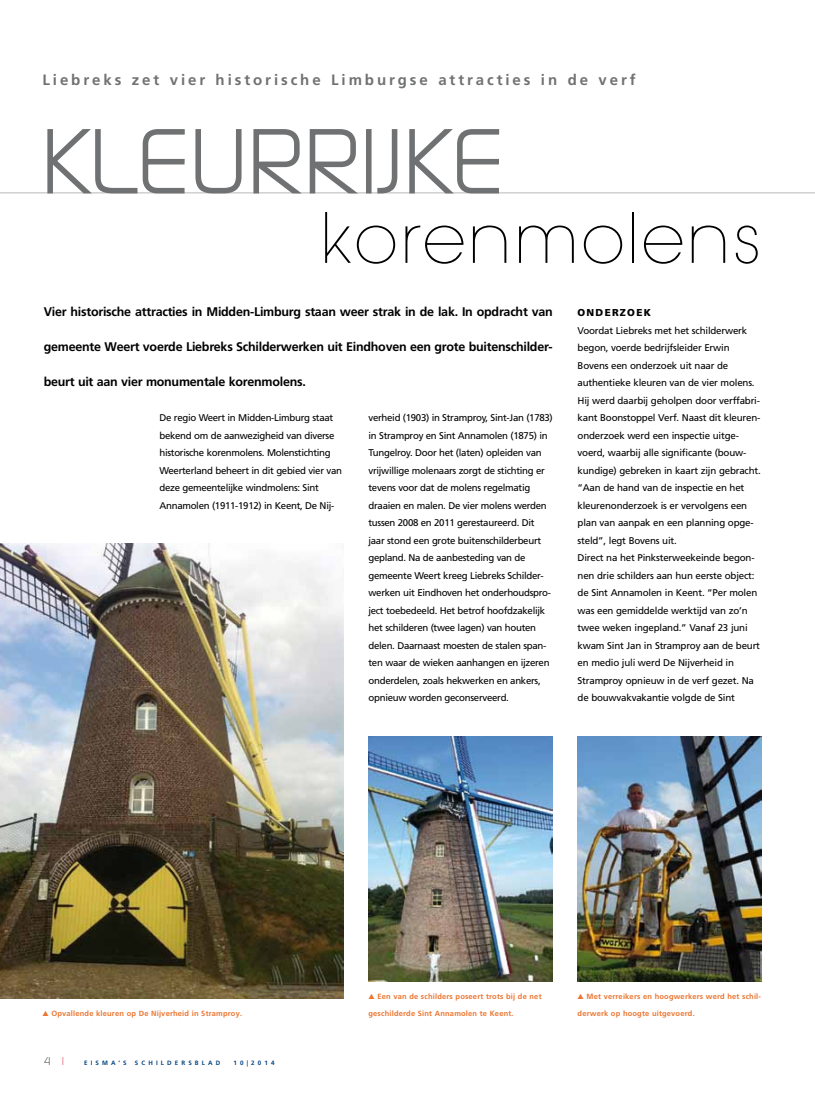
<style>
.page{position:relative;width:815px;height:1099px;background:#fff}
.page>*{position:absolute;margin:0;border:0;box-sizing:border-box;transform-origin:0 0}
.t1{font:300 87.5px "Modaerne";letter-spacing:.025em;color:#707172}
.t2{font:200 68.75px "Avant Garde";letter-spacing:.03em;color:#000}
.t3{font:700 15px "Frutiger";letter-spacing:.195em;color:#707172}
.t4{font:700 12.5px "Frutiger";letter-spacing:-.02em;color:#000}
.t5{font:300 11.25px "Modaerne";color:#000}
.t6{font:900 10px "Frutiger";letter-spacing:.125em;color:#000}
.t7{font:9.75px/17.5px "Frutiger";letter-spacing:-.03em;color:#000}
.t8{font:700 7.5px "Frutiger";letter-spacing:.025em;color:#ec7530}
.t9{font:700 6.25px "Frutiger";letter-spacing:.5em;color:#004380}
.s1{font-family:"European Pi Three";font-weight:400}
.s2{color:#d20029}
</style>
<div class="page">
<hr style="left:0;top:192px;width:815px;height:1px;background:#c6c7c8">
<svg style="left:46px;top:129px;width:140px;height:65px"></svg>
<svg style="left:194px;top:129px;width:49px;height:65px"></svg>
<svg style="left:252px;top:129px;width:110px;height:65px"></svg>
<div style="left:366px;top:129px;width:6px;height:64px;border:2px solid #707172"></div>
<svg style="left:376px;top:129px;width:23px;height:65px"></svg>
<svg style="left:408px;top:129px;width:92px;height:65px"></svg>
<img style="left:0;top:543px;width:344px;height:455px">
<img style="left:369px;top:736px;width:184px;height:245px">
<img style="left:578px;top:736px;width:184px;height:245px">
<h3 class="t3" style="left:43px;top:71px;width:595px">Liebreks zet vier historische Limburgse attracties in de verf</h3>
<h1 class="t1" style="left:43px;top:115px;width:462px">KLEURRIJKE</h1>
<h2 class="t2" style="left:320px;top:197px;width:443px">korenmolens</h2>
<p class="t4" style="left:44px;top:304px;width:511px">Vier historische attracties in M idden-Limburg staan weer strak in de lak. In opdracht van</p>
<p class="t4" style="left:44px;top:339px;width:511px">gemeente Weert voerde Liebreks Schilderwerken uit Eindhoven een grote buitenschilder-</p>
<p class="t4" style="left:44px;top:374px;width:264px">beurt uit aan vier monumentale korenmolens.</p>
<p class="t7" style="left:159px;top:409px;width:184px">De regio Weert in Midden-Limburg staat bekend om de aanwezigheid van diverse historische korenmolens. Molenstichting Weerterland beheert in dit gebied vier van deze gemeentelijke windmolens: Sint Annamolen (1911-1912) in Keent, De Nij-</p>
<p class="t7" style="left:369px;top:409px;width:186px">verheid (1903) in Stramproy, Sint-Jan (1783) in Stramproy en Sint Annamolen (1875) in Tungelroy. Door het (laten) opleiden van vrijwillige molenaars zorgt de stichting er tevens voor dat de molens regelmatig draaien en malen. De vier molens werden tussen 2008 en 2011 gerestaureerd. Dit jaar stond een grote buitenschilderbeurt gepland. Na de aanbesteding van de gemeente Weert kreeg Liebreks Schilder&shy;werken uit Eindhoven het onderhoudspro&shy;ject toebedeeld. Het betrof hoofdzakelijk het schilderen (twee lagen) van houten delen. Daarnaast moesten de stalen span&shy;ten waar de wieken aanhangen en ijzeren onderdelen, zoals hekwerken en ankers, opnieuw worden geconserveerd.</p>
<p class="t6" style="left:578px;top:306px;width:75px">ONDERZOEK</p>
<p class="t7" style="left:578px;top:321px;width:185px">Voordat Liebreks met het schilderwerk begon, voerde bedrijfsleider Erwin Bovens een onderzoek uit naar de authentieke kleuren van de vier molens.<br>Hij werd daarbij geholpen door verffabri&shy;kant Boonstoppel Verf. Naast dit kleuren&shy;onderzoek werd een inspectie uitge&shy;voerd, waarbij alle significante (bouw&shy;kundige) gebreken in kaart zijn gebracht. “Aan de hand van de inspectie en het kleurenonderzoek is er vervolgens een plan van aanpak en een planning opge&shy;steld”, legt Bovens uit.<br>Direct na het Pinksterweekeinde begon&shy;nen drie schilders aan hun eerste object: de Sint Annamolen in Keent. “Per molen was een gemiddelde werktijd van zo’n twee weken ingepland.” Vanaf 23 juni kwam Sint Jan in Stramproy aan de beurt en medio juli werd De Nijverheid in Stramproy opnieuw in de verf gezet. Na de bouwvakvakantie volgde de Sint</p>
<p class="t8" style="left:43px;top:1009px;width:201px"><span class="s1">G</span> Opvallende kleuren op De Nijverheid in Stramproy.</p>
<p class="t5" style="left:44px;top:1055px;width:22px">4 <span class="s2">|</span></p>
<p class="t9" style="left:84px;top:1059px;width:44px">eisma’s</p>
<p class="t9" style="left:135px;top:1059px;width:87px">schildersblad</p>
<p class="t9" style="left:233px;top:1059px;width:42px">10|2014</p>
<p class="t8" style="left:369px;top:991px;width:175px"><span class="s1">G</span> Een van de schilders poseert trots bij de net</p>
<p class="t8" style="left:369px;top:1009px;width:147px">geschilderde Sint Annamolen te Keent.</p>
<p class="t8" style="left:578px;top:991px;width:185px"><span class="s1">G</span> M et verreikers en hoogwerkers werd het schil-</p>
<p class="t8" style="left:578px;top:1009px;width:119px">derwerk op hoogte uitgevoerd.</p>
</div>
